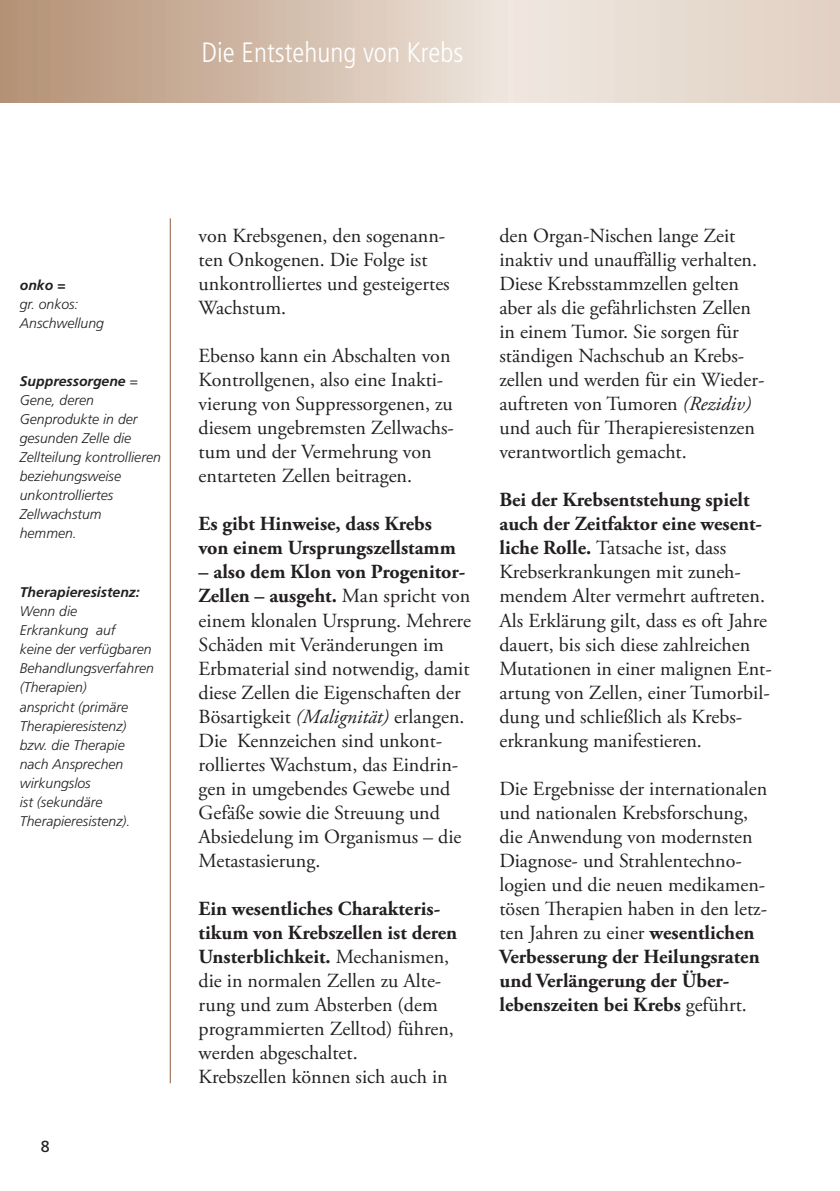
<style>
.page{position:relative;width:840px;height:1191px;background:#fff}
.page>*{position:absolute;margin:0;border:0;box-sizing:border-box;transform-origin:0 0}
.t1{font:300 condensed 28px "Frutiger LT Std";color:#fff}
.t2{font:20px/24px "Adobe Garamond Pro";color:#231f20}
.t3{font:700 20px/24px "Adobe Garamond Pro";color:#231f20}
.t4{font:16px "Frutiger LT Std";color:#231f20}
.t5{font:italic 300 14px/19px "Frutiger LT Std";color:#231f20}
.t6{font:italic 700 14px "Frutiger LT Std";color:#231f20}
.s1{font-weight:700}
.s2{font-style:italic}
</style>
<div class="page">
<svg style="left:0;top:0;width:839px;height:102px;background:#d9c6b7"></svg>
<hr style="left:170px;top:218px;width:1px;height:865px;background:#8d5c38">
<h1 class="t1" style="left:201px;top:37px;width:263px">Die Entstehung von Krebs</h1>
<p class="t6" style="left:20px;top:277px;width:47px">onko =</p>
<p class="t5" style="left:20px;top:295px;width:86px">gr. onkos:<br>Anschwellung</p>
<p class="t5" style="left:20px;top:372px;width:142px"><span class="s1">Suppressorgene</span> =<br>Gene, deren<br>Genprodukte in der gesunden Zelle die<br>Zellteilung kontrollieren beziehungsweise unkontrolliertes<br>Zellwachstum hemmen.</p>
<p class="t6" style="left:20px;top:584px;width:121px">Therapieresistenz:</p>
<p class="t5" style="left:20px;top:602px;width:135px">Wenn die<br>Erkrankung auf<br>keine der verfügbaren<br>Behandlungsverfahren (Therapien)<br>anspricht (primäre<br>Therapieresistenz) bzw. die Therapie nach Ansprechen wirkungslos<br>ist (sekundäre<br>Therapieresistenz).</p>
<p class="t4" style="left:41px;top:1136px;width:10px">8</p>
<p class="t2" style="left:198px;top:225px;width:252px">von Krebsgenen, den sogenann&shy;ten Onkogenen. Die Folge ist unkontrolliertes und gesteigertes<br>Wachstum.</p>
<p class="t2" style="left:198px;top:345px;width:256px">Ebenso kann ein Abschalten von<br>Kontrollgenen, also eine Inakti&shy;vierung von Suppressorgenen, zu diesem ungebremsten Zellwachs&shy;tum und der Vermehrung von entarteten Zellen beitragen.</p>
<p class="t3" style="left:198px;top:512px;width:258px">Es gibt Hinweise, dass Krebs von einem Ursprungszellstamm</p>
<p class="t2" style="left:198px;top:561px;width:274px"><span class="s1">– also dem Klon von Progenitor-<br>Zellen – ausgeht.</span> Man spricht von einem klonalen Ursprung. Mehrere<br>Schäden mit Veränderungen im<br>Erbmaterial sind notwendig, damit diese Zellen die Eigenschaften der<br>Bösartigkeit <span class="s2">(Malignität)</span> erlangen.<br>Die Kennzeichen sind unkont&shy;rolliertes Wachstum, das Eindrin&shy;gen in umgebendes Gewebe und<br>Gefäße sowie die Streuung und<br>Absiedelung im Organismus – die<br>Metastasierung.</p>
<p class="t2" style="left:198px;top:897px;width:260px"><span class="s1">Ein wesentliches Charakteris&shy;tikum von Krebszellen ist deren<br>Unsterblichkeit.</span> Mechanismen, die in normalen Zellen zu Alte&shy;rung und zum Absterben (dem programmierten Zelltod) führen, werden abgeschaltet.<br>Krebszellen können sich auch in</p>
<p class="t2" style="left:499px;top:225px;width:266px">den Organ-Nischen lange Zeit inaktiv und unauffällig verhalten.<br>Diese Krebsstammzellen gelten aber als die gefährlichsten Zellen in einem Tumor. Sie sorgen für ständigen Nachschub an Krebs&shy;zellen und werden für ein Wieder&shy;auftreten von Tumoren <span class="s2">(Rezidiv) </span>und auch für Therapieresistenzen verantwortlich gemacht.</p>
<p class="t2" style="left:499px;top:489px;width:273px"><span class="s1">Bei der Krebsentstehung spielt auch der Zeitfaktor eine wesent&shy;liche Rolle.</span> Tatsache ist, dass Krebserkrankungen mit zuneh&shy;mendem Alter vermehrt auftreten.<br>Als Erklärung gilt, dass es oft Jahre dauert, bis sich diese zahlreichen Mutationen in einer malignen Ent&shy;artung von Zellen, einer Tumorbil&shy;dung und schließlich als Krebs&shy;erkrankung manifestieren.</p>
<p class="t2" style="left:499px;top:777px;width:269px">Die Ergebnisse der internationalen und nationalen Krebsforschung, die Anwendung von modernsten<br>Diagnose- und Strahlentechno&shy;logien und die neuen medikamen&shy;tösen Therapien haben in den letz&shy;ten Jahren zu einer <span class="s1">wesentlichen<br>Verbesserung der Heilungsraten und Verlängerung der Über&shy;lebenszeiten bei Krebs</span> geführt.</p>
</div>
